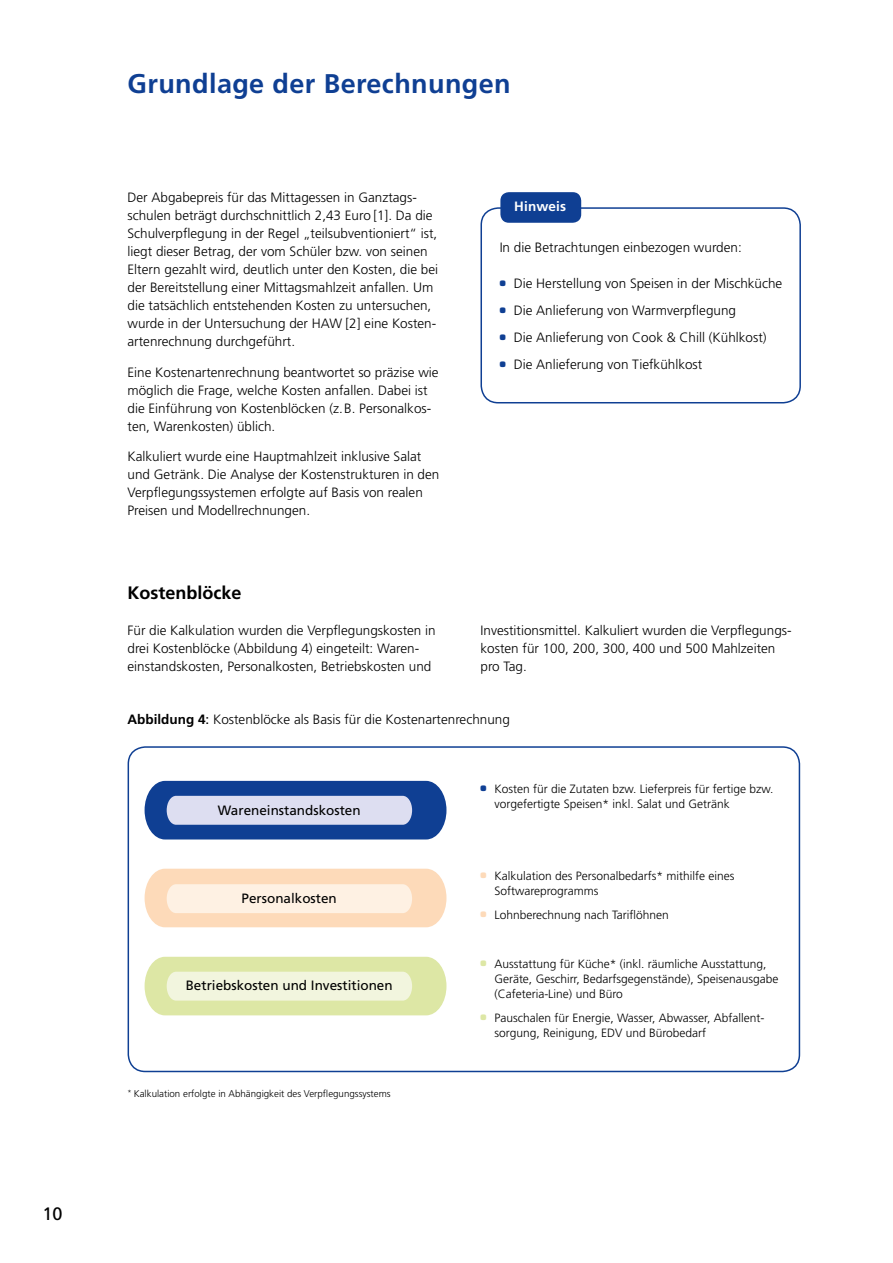
<style>
.page{position:relative;width:893px;height:1263px;background:#fff}
.page>*{position:absolute;margin:0;border:0;box-sizing:border-box;transform-origin:0 0}
.t1{font:700 27px "Frutiger";letter-spacing:.015em;color:#0f3f93}
.t2{font:700 18px "Frutiger";color:#000}
.t3{font:18px "Frutiger";color:#000}
.t4{font:300 13.5px/18px "Frutiger";color:#000}
.t5{font:13.5px "Frutiger";color:#000}
.t6{font:700 13.5px "Frutiger";letter-spacing:.01em;color:#fff}
.t7{font:300 12px/15px "Frutiger";color:#000}
.t8{font:300 9.75px "Frutiger";color:#000}
.s1{font-family:"Harlem";font-weight:700;color:#0f3f93}
.s2{font-weight:700}
.s3{font-weight:400}
.s4{font-family:"Harlem";font-weight:700;font-size:13.5px;color:#0f3f94}
.s5{font-family:"Harlem";font-weight:700;font-size:13.5px;color:#fddab9}
.s6{font-family:"Harlem";font-weight:700;font-size:13.5px;color:#dde7a5}
</style>
<div class="page">
<div style="left:480px;top:207px;width:321px;height:196px;border:2px solid #0f3f93;border-radius:17px"></div>
<div style="left:500px;top:192px;width:81px;height:31px;background:#0f3f93;border-radius:9px"></div>
<div style="left:128px;top:746px;width:672px;height:326px;border:2px solid #0f3f93;border-radius:17px"></div>
<svg style="left:145px;top:869px;width:301px;height:58px;background:#fde4cb"></svg>
<svg style="left:145px;top:781px;width:301px;height:58px;background:#6783bb"></svg>
<svg style="left:145px;top:957px;width:301px;height:58px;background:#e6edbe"></svg>
<h2 class="t3" style="left:43px;top:1203px;width:22px">10</h2>
<h1 class="t1" style="left:128px;top:68px;width:385px">Grundlage der Berechnungen</h1>
<p class="t4" style="left:128px;top:188px;width:312px">Der Abgabepreis für das Mittagessen in Ganztags&shy;schulen beträgt durchschnittlich 2,43 Euro [1]. Da die Schulverpflegung in der Regel „teilsubventioniert“ ist, liegt dieser Betrag, der vom Schüler bzw. von seinen Eltern gezahlt wird, deutlich unter den Kosten, die bei der Bereitstellung einer Mittagsmahlzeit anfallen. Um die tatsächlich entstehenden Kosten zu untersuchen, wurde in der Untersuchung der HAW [2] eine Kosten&shy;artenrechnung durchgeführt.</p>
<p class="t4" style="left:128px;top:363px;width:313px">Eine Kostenartenrechnung beantwortet so präzise wie möglich die Frage, welche Kosten anfallen. Dabei ist die Einführung von Kostenblöcken (z.B. Personalkos&shy;ten, Warenkosten) üblich.</p>
<p class="t4" style="left:128px;top:448px;width:313px">Kalkuliert wurde eine Hauptmahlzeit inklusive Salat und Getränk. Die Analyse der Kostenstrukturen in den Verpflegungssystemen erfolgte auf Basis von realen Preisen und Modellrechnungen.</p>
<p class="t6" style="left:514px;top:198px;width:53px">Hinweis</p>
<p class="t4" style="left:500px;top:239px;width:244px">In die Betrachtungen einbezogen wurden:</p>
<p class="t4" style="left:500px;top:275px;width:284px"><span class="s1">•</span> Die Herstellung von Speisen in der Mischküche</p>
<p class="t4" style="left:500px;top:302px;width:238px"><span class="s1">•</span> Die Anlieferung von Warmverpflegung</p>
<p class="t4" style="left:500px;top:329px;width:268px"><span class="s1">•</span> Die Anlieferung von Cook &amp; Chill (Kühlkost)</p>
<p class="t4" style="left:500px;top:356px;width:204px"><span class="s1">•</span> Die Anlieferung von Tiefkühlkost</p>
<h2 class="t2" style="left:128px;top:582px;width:116px">Kostenblöcke</h2>
<p class="t4" style="left:128px;top:621px;width:310px">Für die Kalkulation wurden die Verpflegungskosten in drei Kostenblöcke (Abbildung 4) eingeteilt: Waren&shy;einstandskosten, Personalkosten, Betriebskosten und</p>
<p class="t4" style="left:480px;top:622px;width:313px">Investitionsmittel. Kalkuliert wurden die Verpflegungs&shy;kosten für 100, 200, 300, 400 und 500 Mahlzeiten pro Tag.</p>
<p class="t4" style="left:128px;top:710px;width:384px"><span class="s2">Abbildung 4</span><span class="s3">:</span> Kostenblöcke als Basis für die Kostenartenrechnung</p>
<p class="t5" style="left:218px;top:802px;width:145px">Wareneinstandskosten</p>
<p class="t5" style="left:242px;top:890px;width:97px">Personalkosten</p>
<p class="t5" style="left:186px;top:977px;width:209px">Betriebskosten und Investitionen</p>
<p class="t8" style="left:128px;top:1088px;width:265px"><sup>*</sup> Kalkulation erfolgte in Abhängigkeit des Verpflegungssystems</p>
<p class="t7" style="left:494px;top:781px;width:281px;text-indent:-14px"><span class="s4">•</span> Kosten für die Zutaten bzw. Lieferpreis für fertige bzw. vorgefertigte Speisen* inkl. Salat und Getränk</p>
<p class="t7" style="left:494px;top:868px;width:242px;text-indent:-14px"><span class="s5">•</span> Kalkulation des Personalbedarfs* mithilfe eines<br>Softwareprogramms</p>
<p class="t7" style="left:480px;top:907px;width:190px"><span class="s5">•</span> Lohnberechnung nach Tariflöhnen</p>
<p class="t7" style="left:494px;top:956px;width:286px;text-indent:-14px"><span class="s6">•</span> Ausstattung für Küche* (inkl. räumliche Ausstattung,<br>Geräte, Geschirr, Bedarfsgegenstände), Speisenausgabe (Cafeteria-Line) und Büro</p>
<p class="t7" style="left:494px;top:1010px;width:272px;text-indent:-14px"><span class="s6">•</span> Pauschalen für Energie, Wasser, Abwasser, Abfallent&shy;sorgung, Reinigung, EDV und Bürobedarf</p>
</div>
